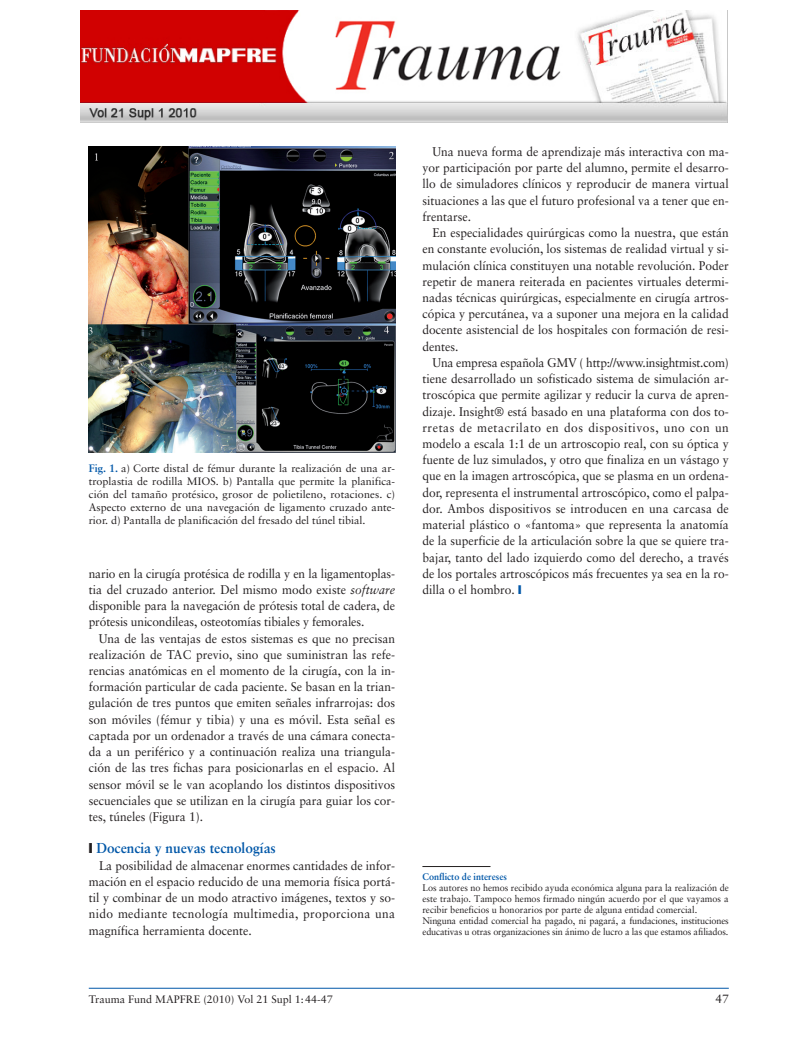
<style>
.page{position:relative;width:808px;height:1053px;background:#fff}
.page>*{position:absolute;margin:0;border:0;box-sizing:border-box;transform-origin:0 0}
.t1{font:700 14.38px "Sabon";color:#0157a8;scale:.95 1}
.t2{font:12.62px/16.2px "Sabon";color:#231f20;text-align:justify;scale:.95 1}
.t3{font:12px "Sabon";color:#231f20}
.t4{font:10.75px/13.2px "Sabon";color:#231f20;text-align:justify}
.t5{font:9.62px/10.8px "Sabon";color:#231f20;scale:.95 1}
.t6{font:700 9.62px "Sabon";color:#0157a8;scale:.95 1}
.s1{font-weight:700;color:#0157a8}
.s2{font-style:italic}
.s3{color:#231f20}
.s4{color:#0157a8}
</style>
<div class="page">
<hr style="left:422px;top:866px;width:68px;height:1px;background:#231f20">
<img style="left:89px;top:146px;width:306px;height:306px">
<hr style="left:89px;top:987px;width:640px;height:1px;background:#0157a8">
<img style="left:81px;top:10px;width:646px;height:112px">
<p class="t4" style="left:89px;top:462px;width:308px"><span class="s1">Fig. 1.</span> a) Corte distal de fémur durante la realización de una ar&shy;troplastia de rodilla MIOS. b) Pantalla que permite la planifica&shy;ción del tamaño protésico, grosor de polietileno, rotaciones. c)<br>Aspecto externo de una navegación de ligamento cruzado ante&shy;rior. d) Pantalla de planificación del fresado del túnel tibial.</p>
<p class="t2" style="left:89px;top:566px;width:324px">nario en la cirugía protésica de rodilla y en la ligamentoplas&shy;tia del cruzado anterior. Del mismo modo existe <span class="s2">software </span>disponible para la navegación de prótesis total de cadera, de prótesis unicondileas, osteotomías tibiales y femorales.</p>
<p class="t2" style="left:89px;top:631px;width:324px;text-indent:10px">Una de las ventajas de estos sistemas es que no precisan realización de TAC previo, sino que suministran las refe&shy;rencias anatómicas en el momento de la cirugía, con la in&shy;formación particular de cada paciente. Se basan en la trian&shy;gulación de tres puntos que emiten señales infrarrojas: dos son móviles (fémur y tibia) y una es móvil. Esta señal es captada por un ordenador a través de una cámara conecta&shy;da a un periférico y a continuación realiza una triangula&shy;ción de las tres fichas para posicionarlas en el espacio. Al sensor móvil se le van acoplando los distintos dispositivos secuenciales que se utilizan en la cirugía para guiar los cor&shy;tes, túneles (Figura 1).</p>
<p class="t1" style="left:89px;top:842px;width:198px"><span class="s3">❙</span> Docencia y nuevas tecnologías</p>
<p class="t2" style="left:89px;top:858px;width:324px;text-indent:10px">La posibilidad de almacenar enormes cantidades de infor&shy;mación en el espacio reducido de una memoria física portá&shy;til y combinar de un modo atractivo imágenes, textos y so&shy;nido mediante tecnología multimedia, proporciona una magnífica herramienta docente.</p>
<p class="t2" style="left:422px;top:144px;width:324px;text-indent:10px">Una nueva forma de aprendizaje más interactiva con ma&shy;yor participación por parte del alumno, permite el desarro&shy;llo de simuladores clínicos y reproducir de manera virtual situaciones a las que el futuro profesional va a tener que en&shy;frentarse.</p>
<p class="t2" style="left:422px;top:225px;width:324px;text-indent:10px">En especialidades quirúrgicas como la nuestra, que están en constante evolución, los sistemas de realidad virtual y si&shy;mulación clínica constituyen una notable revolución. Poder repetir de manera reiterada en pacientes virtuales determi&shy;nadas técnicas quirúrgicas, especialmente en cirugía artros&shy;cópica y percutánea, va a suponer una mejora en la calidad docente asistencial de los hospitales con formación de resi&shy;dentes.</p>
<p class="t2" style="left:422px;top:355px;width:324px;text-indent:10px">Una empresa española GMV ( http://www.insightmist.com) tiene desarrollado un sofisticado sistema de simulación ar&shy;troscópica que permite agilizar y reducir la curva de apren&shy;dizaje. Insight® está basado en una plataforma con dos to&shy;rretas de metacrilato en dos dispositivos, uno con un modelo a escala 1:1 de un artroscopio real, con su óptica y fuente de luz simulados, y otro que finaliza en un vástago y que en la imagen artroscópica, que se plasma en un ordena&shy;dor, representa el instrumental artroscópico, como el palpa&shy;dor. Ambos dispositivos se introducen en una carcasa de material plástico o «fantoma» que representa la anatomía de la superficie de la articulación sobre la que se quiere tra&shy;bajar, tanto del lado izquierdo como del derecho, a través de los portales artroscópicos más frecuentes ya sea en la ro&shy;dilla o el hombro. <span class="s4">❙</span></p>
<p class="t6" style="left:422px;top:873px;width:91px">Conflicto de intereses</p>
<p class="t5" style="left:422px;top:883px;width:324px">Los autores no hemos recibido ayuda económica alguna para la realización de este trabajo. Tampoco hemos firmado ningún acuerdo por el que vayamos a recibir beneficios u honorarios por parte de alguna entidad comercial.<br>Ninguna entidad comercial ha pagado, ni pagará, a fundaciones, instituciones educativas u otras organizaciones sin ánimo de lucro a las que estamos afiliados.</p>
<p class="t4" style="left:89px;top:993px;width:246px">Trauma Fund MAPFRE (2010) Vol 21 Supl 1:44-47</p>
<p class="t3" style="left:715px;top:993px;width:15px">47</p>
</div>
